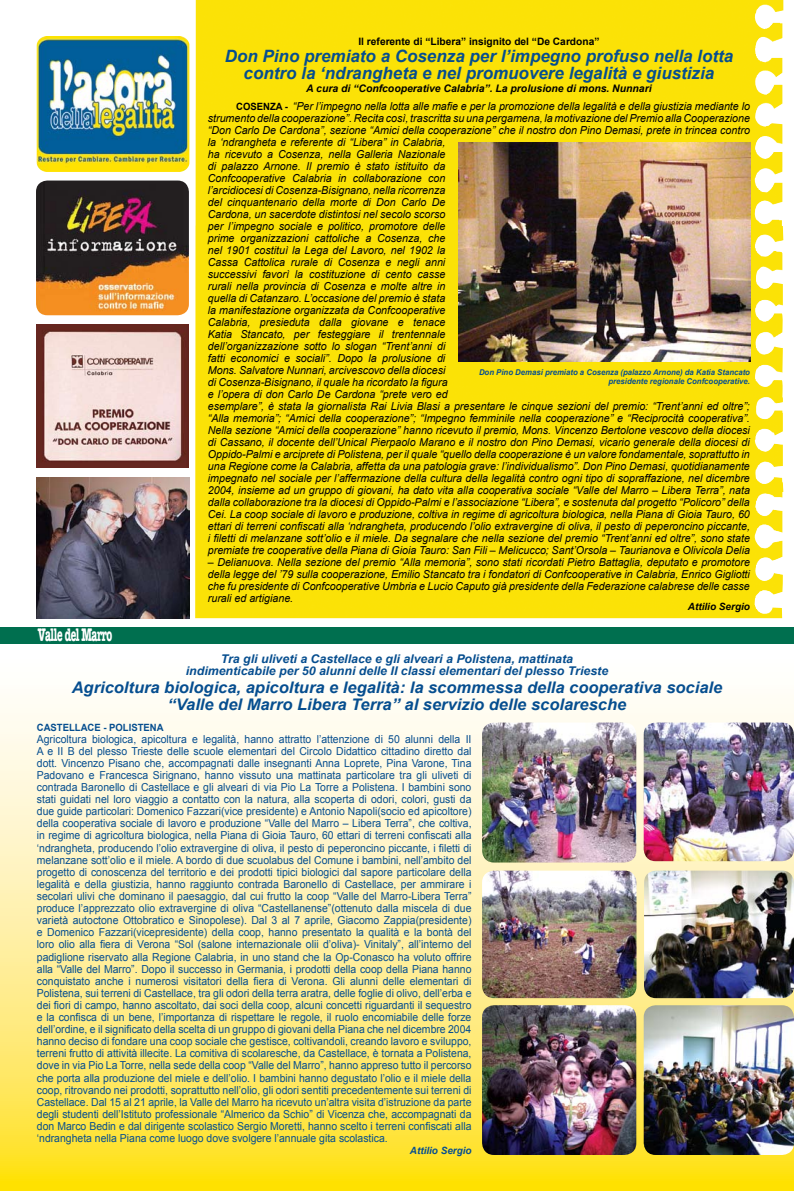
<style>
.page{position:relative;width:794px;height:1191px;background:#fff}
.page>*{position:absolute;margin:0;border:0;box-sizing:border-box;transform-origin:0 0}
.t1{font:italic 700 17px/17px "Arial";color:#064e8f;text-align:center}
.t2{font:italic 700 16px/17px "Arial";color:#064e8f;text-align:center}
.t3{font:italic 700 12px/12px "Arial";color:#064e8f;text-align:center}
.t4{font:italic 11px/12px "Arial";color:#000}
.t5{font:11px/12.1px "Arial";color:#064e8f;text-align:justify;scale:.95 1}
.t6{font:italic 700 10.4px "Arial";color:#000}
.t7{font:700 10.2px "Arial";color:#000}
.t8{font:700 10px "Arial";color:#064e8f;scale:.95 1}
.t9{font:italic 700 10px "Arial";color:#064e8f}
.t10{font:italic 700 10px "Arial";color:#000}
.t11{font:10px "Bocci Text 13 Stch";color:#fff}
.t12{font:italic 700 8px/9px "Arial";color:#064e8f;text-align:right}
.s1{font-weight:700;font-style:normal;font-size:10px}
</style>
<div class="page">
<svg style="left:0;top:643px;width:794px;height:548px"></svg>
<div style="left:195px;top:0;width:588px;height:618px;background:#fbe207"></div>
<img style="left:37px;top:36px;width:152px;height:136px">
<img style="left:36px;top:180px;width:153px;height:135px">
<img style="left:458px;top:143px;width:292px;height:219px">
<img style="left:482px;top:1005px;width:154px;height:150px">
<img style="left:482px;top:870px;width:154px;height:128px">
<img style="left:644px;top:870px;width:150px;height:128px">
<div style="left:0;top:627px;width:794px;height:16px;background:#006f4f"></div>
<img style="left:36px;top:324px;width:153px;height:144px">
<img style="left:36px;top:478px;width:153px;height:140px">
<img style="left:482px;top:722px;width:154px;height:140px">
<img style="left:643px;top:722px;width:151px;height:139px">
<img style="left:643px;top:1005px;width:151px;height:150px">
<p class="t11" style="left:38px;top:631px;width:76px">Valle del Marro</p>
<p class="t7" style="left:358px;top:35px;width:242px">Il referente di “Libera” insignito del “De Cardona”</p>
<h1 class="t1" style="left:225px;top:48px;width:510px">Don Pino premiato a Cosenza per l’impegno profuso nella lotta contro la ‘ndrangheta e nel promuovere legalità e giustizia</h1>
<p class="t6" style="left:306px;top:82px;width:347px">A cura di “Confcooperative Calabria”. La prolusione di mons. Nunnari</p>
<p class="t4" style="left:208px;top:100px;width:543px;text-indent:28px"><span class="s1">COSENZA -</span> “Per l’impegno nella lotta alle mafie e per la promozione della legalità e della giustizia mediante lo strumento della cooperazione”. Recita così, trascritta su una pergamena, la motivazione del Premio alla Cooperazione “Don Carlo De Cardona”, sezione “Amici della cooperazione” che il nostro don Pino Demasi, prete in trincea contro la ‘ndrangheta e referente di “Libera” in Calabria,<br>ha ricevuto a Cosenza, nella Galleria Nazionale<br>di palazzo Arnone. Il premio è stato istituito da<br>Confcooperative Calabria in collaborazione con<br>l’arcidiocesi di Cosenza-Bisignano, nella ricorrenza<br>del cinquantenario della morte di Don Carlo De<br>Cardona, un sacerdote distintosi nel secolo scorso<br>per l’impegno sociale e politico, promotore delle<br>prime organizzazioni cattoliche a Cosenza, che<br>nel 1901 costituì la Lega del Lavoro, nel 1902 la<br>Cassa Cattolica rurale di Cosenza e negli anni<br>successivi favorì la costituzione di cento casse<br>rurali nella provincia di Cosenza e molte altre in<br>quella di Catanzaro. L’occasione del premio è stata<br>la manifestazione organizzata da Confcooperative<br>Calabria, presieduta dalla giovane e tenace<br>Katia Stancato, per festeggiare il trentennale<br>dell’organizzazione sotto lo slogan “Trent’anni di<br>fatti economici e sociali”. Dopo la prolusione di<br>Mons. Salvatore Nunnari, arcivescovo della diocesi<br>di Cosenza-Bisignano, il quale ha ricordato la figura<br>e l’opera di don Carlo De Cardona “prete vero ed<br>esemplare”, è stata la giornalista Rai Livia Blasi a presentare le cinque sezioni del premio: “Trent’anni ed oltre”; “Alla memoria”; “Amici della cooperazione”; “Impegno femminile nella cooperazione” e “Reciprocità cooperativa”.<br>Nella sezione “Amici della cooperazione” hanno ricevuto il premio, Mons. Vincenzo Bertolone vescovo della diocesi di Cassano, il docente dell’Unical Pierpaolo Marano e il nostro don Pino Demasi, vicario generale della diocesi di Oppido-Palmi e arciprete di Polistena, per il quale “quello della cooperazione è un valore fondamentale, soprattutto in una Regione come la Calabria, affetta da una patologia grave: l’individualismo”. Don Pino Demasi, quotidianamente impegnato nel sociale per l’affermazione della cultura della legalità contro ogni tipo di sopraffazione, nel dicembre 2004, insieme ad un gruppo di giovani, ha dato vita alla cooperativa sociale “Valle del Marro – Libera Terra”, nata dalla collaborazione tra la diocesi di Oppido-Palmi e l’associazione “Libera”, e sostenuta dal progetto “Policoro” della Cei. La coop sociale di lavoro e produzione, coltiva in regime di agricoltura biologica, nella Piana di Gioia Tauro, 60 ettari di terreni confiscati alla ‘ndrangheta, producendo l’olio extravergine di oliva, il pesto di peperoncino piccante, i filetti di melanzane sott’olio e il miele. Da segnalare che nella sezione del premio “Trent’anni ed oltre”, sono state premiate tre cooperative della Piana di Gioia Tauro: San Fili – Melicucco; Sant’Orsola – Taurianova e Olivicola Delia</p>
<p class="t4" style="left:208px;top:556px;width:543px;text-align:justify">– Delianuova. Nella sezione del premio “Alla memoria”, sono stati ricordati Pietro Battaglia, deputato e promotore della legge del ’79 sulla cooperazione, Emilio Stancato tra i fondatori di Confcooperative in Calabria, Enrico Gigliotti che fu presidente di Confcooperative Umbria e Lucio Caputo già presidente della Federazione calabrese delle casse rurali ed artigiane.</p>
<p class="t10" style="left:688px;top:600px;width:64px">Attilio Sergio</p>
<p class="t12" style="left:479px;top:368px;width:272px">Don Pino Demasi premiato a Cosenza (palazzo Arnone) da Katia Stancato presidente regionale Confcooperative.</p>
<p class="t3" style="left:186px;top:653px;width:424px">Tra gli uliveti a Castellace e gli alveari a Polistena, mattinata indimenticabile per 50 alunni delle II classi elementari del plesso Trieste</p>
<h2 class="t2" style="left:72px;top:679px;width:652px">Agricoltura biologica, apicoltura e legalità: la scommessa della cooperativa sociale “Valle del Marro Libera Terra” al servizio delle scolaresche</h2>
<p class="t8" style="left:37px;top:720px;width:135px">CASTELLACE - POLISTENA</p>
<p class="t5" style="left:37px;top:733px;width:459px">Agricoltura biologica, apicoltura e legalità, hanno attratto l’attenzione di 50 alunni della II A e II B del plesso Trieste delle scuole elementari del Circolo Didattico cittadino diretto dal dott. Vincenzo Pisano che, accompagnati dalle insegnanti Anna Loprete, Pina Varone, Tina Padovano e Francesca Sirignano, hanno vissuto una mattinata particolare tra gli uliveti di contrada Baronello di Castellace e gli alveari di via Pio La Torre a Polistena. I bambini sono stati guidati nel loro viaggio a contatto con la natura, alla scoperta di odori, colori, gusti da due guide particolari: Domenico Fazzari(vice presidente) e Antonio Napoli(socio ed apicoltore) della cooperativa sociale di lavoro e produzione “Valle del Marro – Libera Terra”, che coltiva, in regime di agricoltura biologica, nella Piana di Gioia Tauro, 60 ettari di terreni confiscati alla ‘ndrangheta, producendo l’olio extravergine di oliva, il pesto di peperoncino piccante, i filetti di melanzane sott’olio e il miele. A bordo di due scuolabus del Comune i bambini, nell’ambito del progetto di conoscenza del territorio e dei prodotti tipici biologici dal sapore particolare della legalità e della giustizia, hanno raggiunto contrada Baronello di Castellace, per ammirare i secolari ulivi che dominano il paesaggio, dal cui frutto la coop “Valle del Marro-Libera Terra” produce l’apprezzato olio extravergine di oliva “Castellanense”(ottenuto dalla miscela di due varietà autoctone Ottobratico e Sinopolese). Dal 3 al 7 aprile, Giacomo Zappia(presidente) e Domenico Fazzari(vicepresidente) della coop, hanno presentato la qualità e la bontà del loro olio alla fiera di Verona “Sol (salone internazionale olii d’oliva)- Vinitaly”, all’interno del padiglione riservato alla Regione Calabria, in uno stand che la Op-Conasco ha voluto offrire alla “Valle del Marro”. Dopo il successo in Germania, i prodotti della coop della Piana hanno conquistato anche i numerosi visitatori della fiera di Verona. Gli alunni delle elementari di Polistena, sui terreni di Castellace, tra gli odori della terra aratra, delle foglie di olivo, dell’erba e dei fiori di campo, hanno ascoltato, dai soci della coop, alcuni concetti riguardanti il sequestro e la confisca di un bene, l’importanza di rispettare le regole, il ruolo encomiabile delle forze dell’ordine, e il significato della scelta di un gruppo di giovani della Piana che nel dicembre 2004 hanno deciso di fondare una coop sociale che gestisce, coltivandoli, creando lavoro e sviluppo, terreni frutto di attività illecite. La comitiva di scolaresche, da Castellace, è tornata a Polistena, dove in via Pio La Torre, nella sede della coop “Valle del Marro”, hanno appreso tutto il percorso che porta alla produzione del miele e dell’olio. I bambini hanno degustato l’olio e il miele della coop, ritrovando nei prodotti, soprattutto nell’olio, gli odori sentiti precedentemente sui terreni di Castellace. Dal 15 al 21 aprile, la Valle del Marro ha ricevuto un’altra visita d’istruzione da parte degli studenti dell’Istituto professionale “Almerico da Schio” di Vicenza che, accompagnati da don Marco Bedin e dal dirigente scolastico Sergio Moretti, hanno scelto i terreni confiscati alla ‘ndrangheta nella Piana come luogo dove svolgere l’annuale gita scolastica.</p>
<p class="t9" style="left:410px;top:1144px;width:63px">Attilio Sergio</p>
</div>
